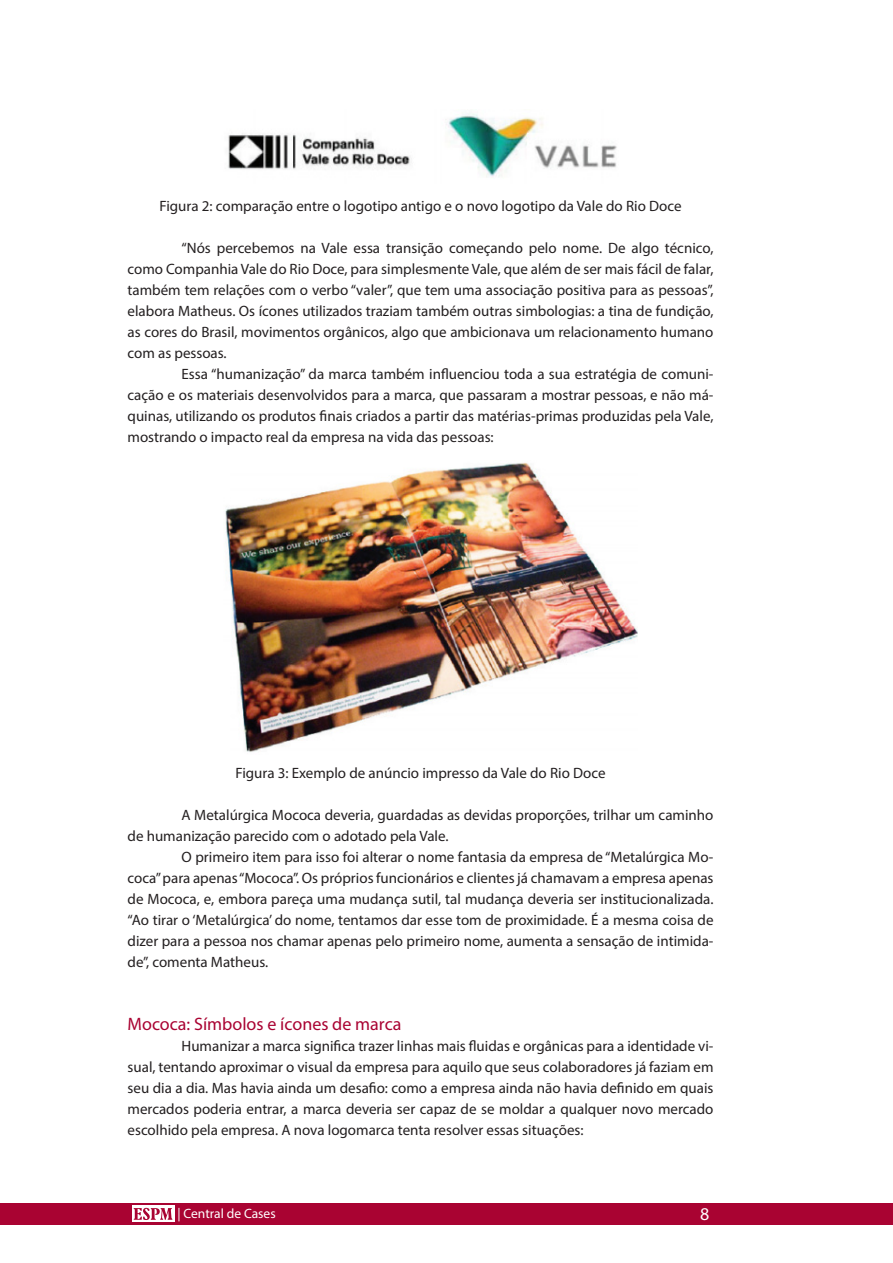
<style>
.page{position:relative;width:893px;height:1263px;background:#fff}
.page>*{position:absolute;margin:0;border:0;box-sizing:border-box;transform-origin:0 0}
.titulo_textocorrido{font:18px "Myriad Pro";color:#a90332}
.t1{font:18px "Myriad Pro";color:#fff}
.corpotexto{font:15px/21px "Myriad Pro";color:#231f20;text-align:justify}
.t2{font:13.5px "Myriad Pro";color:#fff}
</style>
<div class="page">
<div style="left:0;top:1203px;width:893px;height:22px;background:#a90332"></div>
<div style="left:132px;top:1206px;width:42px;height:16px;background:#fff"></div>
<svg style="left:134px;top:1208px;width:38px;height:12px"></svg>
<img style="left:228px;top:113px;width:389px;height:64px">
<img style="left:225px;top:462px;width:412px;height:290px">
<p class="corpotexto" style="left:159px;top:196px;width:524px">Figura 2: comparação entre o logotipo antigo e o novo logotipo da Vale do Rio Doce</p>
<p class="corpotexto" style="left:128px;top:238px;width:587px;text-indent:54px">“Nós percebemos na Vale essa transição começando pelo nome. De algo técnico, como Companhia Vale do Rio Doce, para simplesmente Vale, que além de ser mais fácil de falar, também tem relações com o verbo “valer”, que tem uma associação positiva para as pessoas”, elabora Matheus. Os ícones utilizados traziam também outras simbologias: a tina de fundição, as cores do Brasil, movimentos orgânicos, algo que ambicionava um relacionamento humano com as pessoas.</p>
<p class="corpotexto" style="left:128px;top:364px;width:587px;text-indent:54px">Essa “humanização” da marca também influenciou toda a sua estratégia de comuni&shy;cação e os materiais desenvolvidos para a marca, que passaram a mostrar pessoas, e não má&shy;quinas, utilizando os produtos finais criados a partir das matérias-primas produzidas pela Vale, mostrando o impacto real da empresa na vida das pessoas:</p>
<p class="corpotexto" style="left:235px;top:763px;width:372px">Figura 3: Exemplo de anúncio impresso da Vale do Rio Doce</p>
<p class="corpotexto" style="left:128px;top:805px;width:587px;text-indent:54px">A Metalúrgica Mococa deveria, guardadas as devidas proporções, trilhar um caminho de humanização parecido com o adotado pela Vale.</p>
<p class="corpotexto" style="left:128px;top:847px;width:587px;text-indent:54px">O primeiro item para isso foi alterar o nome fantasia da empresa de “Metalúrgica Mo&shy;coca” para apenas “Mococa”. Os próprios funcionários e clientes já chamavam a empresa apenas de Mococa, e, embora pareça uma mudança sutil, tal mudança deveria ser institucionalizada. “Ao tirar o ‘Metalúrgica’ do nome, tentamos dar esse tom de proximidade. É a mesma coisa de dizer para a pessoa nos chamar apenas pelo primeiro nome, aumenta a sensação de intimida&shy;de”, comenta Matheus.</p>
<p class="titulo_textocorrido" style="left:128px;top:1013px;width:275px">Mococa: Símbolos e ícones de marca</p>
<p class="corpotexto" style="left:128px;top:1036px;width:587px;text-indent:54px">Humanizar a marca significa trazer linhas mais fluidas e orgânicas para a identidade vi&shy;sual, tentando aproximar o visual da empresa para aquilo que seus colaboradores já faziam em seu dia a dia. Mas havia ainda um desafio: como a empresa ainda não havia definido em quais mercados poderia entrar, a marca deveria ser capaz de se moldar a qualquer novo mercado escolhido pela empresa. A nova logomarca tenta resolver essas situações:</p>
<p class="t2" style="left:177px;top:1205px;width:100px">| Central de Cases</p>
<p class="t1" style="left:700px;top:1203px;width:11px">8</p>
</div>
